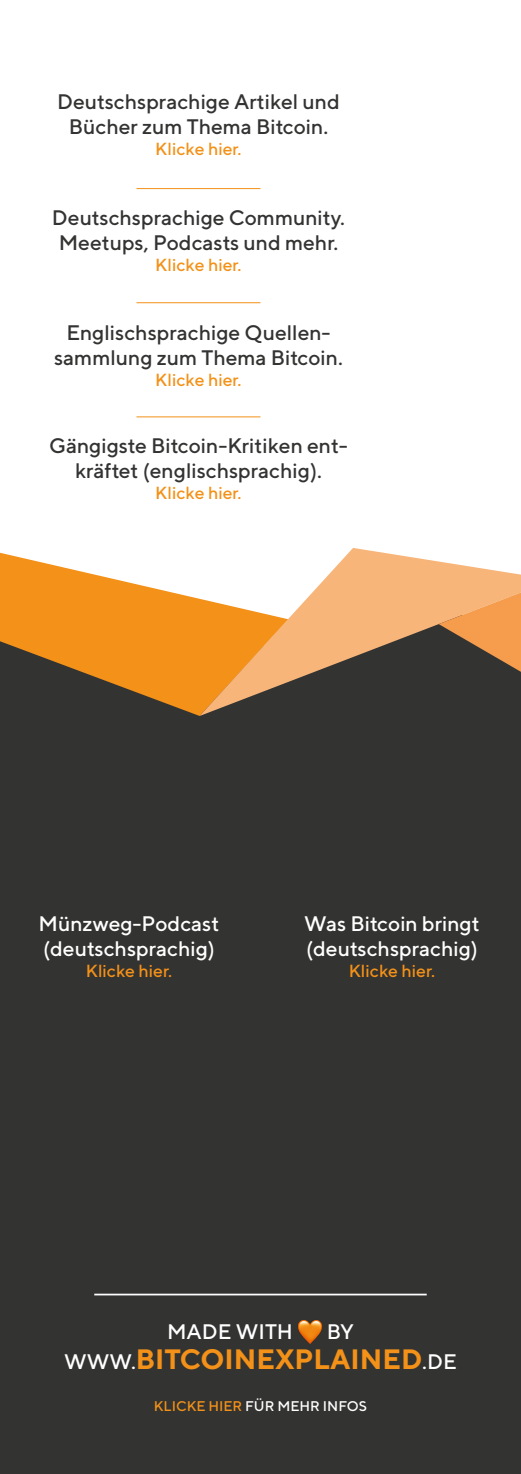
<style>
.page{position:relative;width:521px;height:1474px;background:#fff}
.page>*{position:absolute;margin:0;border:0;box-sizing:border-box;transform-origin:0 0}
.t1{font:700 28px "TT Norms";color:#f39118}
.t2{font:500 21px/25.2px "TT Norms";color:#333332;text-align:center}
.t3{font:500 21px/25.2px "TT Norms";color:#fff}
.t4{font:500 17.5px "TT Norms";color:#f39118}
.t5{font:500 14px "TT Norms";color:#fff}
.s1{font-weight:500;font-size:21px;color:#fff}
.s2{color:#f39118}
</style>
<div class="page">
<div style="left:0;top:716px;width:521px;height:757px;background:#333332"></div>
<svg style="left:0;top:553px;width:200px;height:163px;background:#c7893d"></svg>
<svg style="left:200px;top:548px;width:321px;height:168px"></svg>
<svg style="left:439px;top:592px;width:82px;height:80px;background:#bb814d"></svg>
<hr style="left:136px;top:188px;width:124px;height:1px;background:#f39118">
<hr style="left:136px;top:302px;width:124px;height:1px;background:#f39118">
<hr style="left:136px;top:416px;width:124px;height:1px;background:#f39118">
<hr style="left:94px;top:1293px;width:333px;height:2px;background:#fff">
<img style="left:296px;top:1318px;width:28px;height:27px">
<p class="t2" style="left:57px;top:89px;width:284px">Deutschsprachige Artikel und<br>Bücher zum Thema Bitcoin.</p>
<p class="t4" style="left:155px;top:138px;width:88px">Klicke hier.</p>
<p class="t2" style="left:52px;top:204px;width:294px">Deutschsprachige Community.<br>Meetups, Podcasts und mehr.</p>
<p class="t4" style="left:155px;top:254px;width:88px">Klicke hier.</p>
<p class="t2" style="left:54px;top:319px;width:290px">Englischsprachige Quellen&shy;sammlung zum Thema Bitcoin.</p>
<p class="t4" style="left:155px;top:369px;width:88px">Klicke hier.</p>
<p class="t2" style="left:49px;top:433px;width:300px">Gängigste Bitcoin-Kritiken ent&shy;kräftet (englischsprachig).</p>
<p class="t4" style="left:155px;top:482px;width:88px">Klicke hier.</p>
<p class="t3" style="left:39px;top:910px;width:182px">Münzweg-Podcast (deutschsprachig)</p>
<p class="t4" style="left:86px;top:960px;width:88px">Klicke hier.</p>
<p class="t3" style="left:304px;top:910px;width:177px">Was Bitcoin bringt (deutschsprachig)</p>
<p class="t4" style="left:349px;top:960px;width:88px">Klicke hier.</p>
<p class="t3" style="left:167px;top:1318px;width:127px">MADE WITH</p>
<p class="t3" style="left:327px;top:1318px;width:29px">BY</p>
<h1 class="t1" style="left:64px;top:1341px;width:394px"><span class="s1">WWW.</span>BITCOINEXPLAINED<span class="s1">.DE</span></h1>
<p class="t5" style="left:154px;top:1397px;width:215px"><span class="s2">KLICKE HIER</span> FÜR MEHR INFOS</p>
</div>
